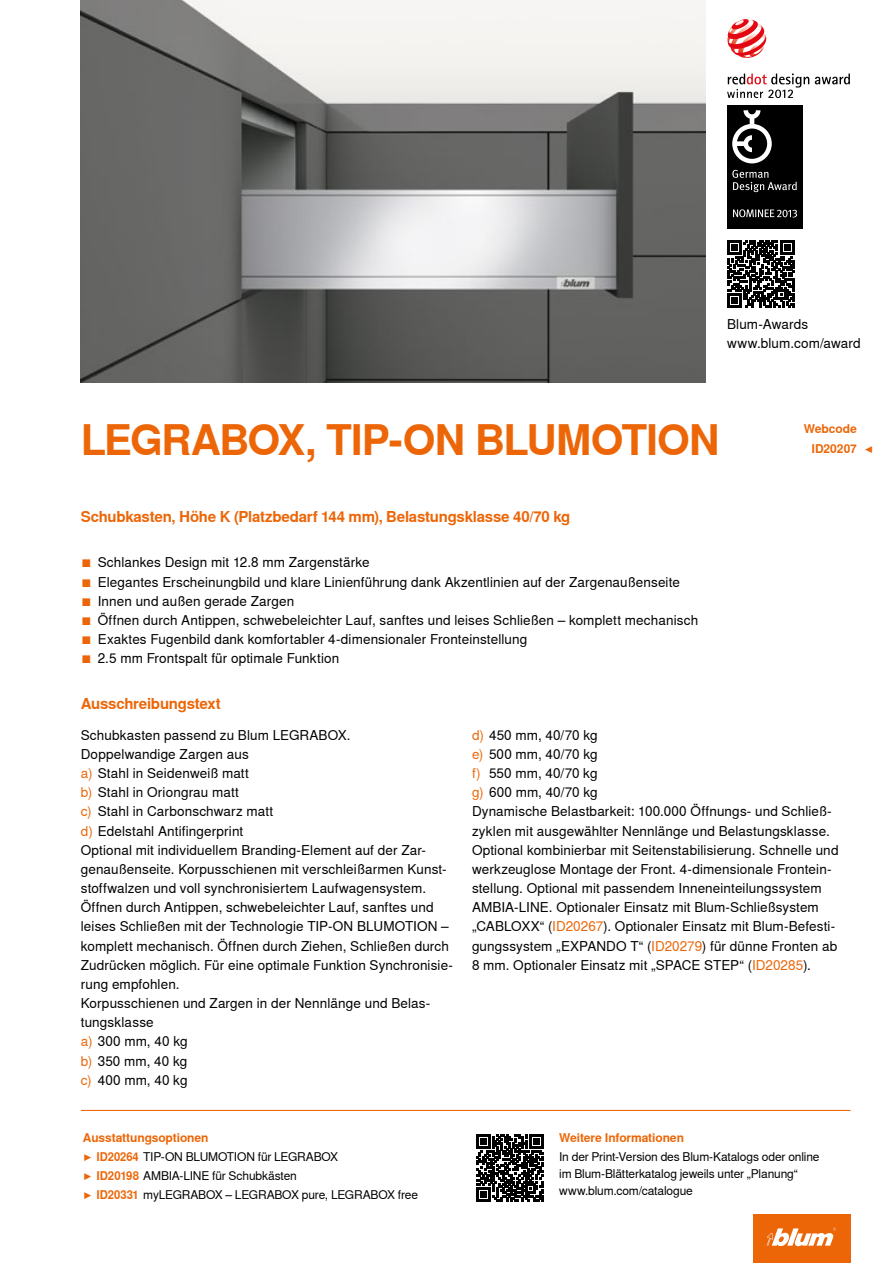
<style>
.page{position:relative;width:893px;height:1263px;background:#fff}
.page>*{position:absolute;margin:0;border:0;box-sizing:border-box;transform-origin:0 0}
.CB_AF_Ueber_Tit2{font:700 42px "Nimbus Sans Global";letter-spacing:-.035em;color:#ec6608}
.CB_AF_Ueber_Ber1o_li{font:700 15px "Nimbus Sans Global";letter-spacing:-.015em;color:#ec6608}
.CB_AF_FliesIMG_li{font:13.5px/19.2px "Nimbus Sans Global";letter-spacing:.01em;color:#000}
.CB_AF_Bes_IMG9{font:13.5px "Nimbus Sans Global";letter-spacing:.01em;color:#000}
.CB_AF_Ueber_Ber2o_li{font:12px "Nimbus Sans Global";letter-spacing:-.015em;color:#000}
.CB_AF_Fliess_li{font:12px "Nimbus Sans Global";letter-spacing:-.01em;color:#000}
.CB_AF_Ueber_Ber2o_li-2{font:700 12px "Nimbus Sans Global";letter-spacing:-.01em;color:#ec6608}
.CB_AF_Ueber_Ber2o_re{font:700 12px "Nimbus Sans Global";letter-spacing:-.005em;color:#ec6608}
.s1{color:#ec6608}
.s2{font-weight:700;color:#ec6608}
</style>
<div class="page">
<img style="left:81px;top:0;width:625px;height:383px">
<svg style="left:815px;top:74px;width:35px;height:10px"></svg>
<svg style="left:727px;top:74px;width:82px;height:24px"></svg>
<svg style="left:727px;top:19px;width:39px;height:39px"></svg>
<div style="left:727px;top:105px;width:75px;height:124px;background:#000"></div>
<svg style="left:732px;top:110px;width:40px;height:53px"></svg>
<svg style="left:733px;top:209px;width:64px;height:8px"></svg>
<svg style="left:732px;top:170px;width:65px;height:22px"></svg>
<div style="left:753px;top:1214px;width:97px;height:49px;background:#ec6608"></div>
<svg style="left:767px;top:1227px;width:69px;height:19px"></svg>
<svg style="left:727px;top:240px;width:67px;height:67px"></svg>
<hr style="left:81px;top:1110px;width:769px;height:1px;background:#ec6608">
<svg style="left:476px;top:1134px;width:67px;height:67px"></svg>
<p class="CB_AF_FliesIMG_li" style="left:727px;top:314px;width:83px">Blum-Awards</p>
<p class="CB_AF_FliesIMG_li" style="left:727px;top:334px;width:135px">www.blum.com/award</p>
<p class="CB_AF_Ueber_Tit2" style="left:81px;top:416px;width:641px">LEGRABOX, TIP-ON BLUMOTION</p>
<p class="CB_AF_Ueber_Ber1o_li" style="left:81px;top:508px;width:491px">Schubkasten, Höhe K (Platzbedarf 144 mm), Belastungsklasse 40/70 kg</p>
<p class="CB_AF_Bes_IMG9" style="left:81px;top:555px;width:290px"><span class="s1">■</span> Schlankes Design mit 12.8 mm Zargenstärke</p>
<p class="CB_AF_Bes_IMG9" style="left:81px;top:574px;width:601px"><span class="s1">■</span> Elegantes Erscheinungbild und klare Linienführung dank Akzentlinien auf der Zargenaußenseite</p>
<p class="CB_AF_Bes_IMG9" style="left:81px;top:593px;width:215px"><span class="s1">■</span> Innen und außen gerade Zargen</p>
<p class="CB_AF_Bes_IMG9" style="left:81px;top:612px;width:619px"><span class="s1">■</span> Öffnen durch Antippen, schwebeleichter Lauf, sanftes und leises Schließen – komplett mechanisch</p>
<p class="CB_AF_Bes_IMG9" style="left:81px;top:631px;width:448px"><span class="s1">■</span> Exaktes Fugenbild dank komfortabler 4-dimensionaler Fronteinstellung</p>
<p class="CB_AF_Bes_IMG9" style="left:81px;top:651px;width:260px"><span class="s1">■</span> 2.5 mm Frontspalt für optimale Funktion</p>
<p class="CB_AF_Ueber_Ber1o_li" style="left:81px;top:695px;width:141px">Ausschreibungstext</p>
<p class="CB_AF_Ueber_Ber2o_re" style="left:804px;top:422px;width:55px">Webcode</p>
<p class="CB_AF_Ueber_Ber2o_re" style="left:811px;top:441px;width:47px">ID20207</p>
<p class="CB_AF_Ueber_Ber2o_re" style="left:865px;top:441px;width:11px">◀</p>
<p class="CB_AF_FliesIMG_li" style="left:81px;top:725px;width:271px">Schubkasten passend zu Blum LEGRABOX.</p>
<p class="CB_AF_FliesIMG_li" style="left:81px;top:744px;width:170px">Doppelwandige Zargen aus</p>
<p class="CB_AF_FliesIMG_li" style="left:81px;top:764px;width:170px"><span class="s1">a)</span> Stahl in Seidenweiß matt</p>
<p class="CB_AF_FliesIMG_li" style="left:81px;top:783px;width:160px"><span class="s1">b)</span> Stahl in Oriongrau matt</p>
<p class="CB_AF_FliesIMG_li" style="left:81px;top:802px;width:194px"><span class="s1">c)</span> Stahl in Carbonschwarz matt</p>
<p class="CB_AF_FliesIMG_li" style="left:81px;top:821px;width:164px"><span class="s1">d)</span> Edelstahl Antifingerprint</p>
<p class="CB_AF_FliesIMG_li" style="left:81px;top:840px;width:374px">Optional mit individuellem Branding-Element auf der Zar&shy;genaußenseite. Korpusschienen mit verschleißarmen Kunst&shy;stoffwalzen und voll synchronisiertem Laufwagensystem.<br>Öffnen durch Antippen, schwebeleichter Lauf, sanftes und leises Schließen mit der Technologie TIP-ON BLUMOTION – komplett mechanisch. Öffnen durch Ziehen, Schließen durch Zudrücken möglich. Für eine optimale Funktion Synchronisie&shy;rung empfohlen.</p>
<p class="CB_AF_FliesIMG_li" style="left:81px;top:994px;width:351px">Korpusschienen und Zargen in der Nennlänge und Belas&shy;tungsklasse</p>
<p class="CB_AF_FliesIMG_li" style="left:81px;top:1032px;width:108px"><span class="s1">a)</span> 300 mm, 40 kg</p>
<p class="CB_AF_FliesIMG_li" style="left:81px;top:1051px;width:108px"><span class="s1">b)</span> 350 mm, 40 kg</p>
<p class="CB_AF_FliesIMG_li" style="left:81px;top:1070px;width:108px"><span class="s1">c)</span> 400 mm, 40 kg</p>
<p class="CB_AF_Ueber_Ber2o_li-2" style="left:83px;top:1130px;width:127px">Ausstattungsoptionen</p>
<p class="CB_AF_Ueber_Ber2o_li" style="left:83px;top:1149px;width:257px"><span class="s1">▶</span> <span class="s2">ID20264</span> TIP-ON BLUMOTION für LEGRABOX</p>
<p class="CB_AF_Ueber_Ber2o_li" style="left:83px;top:1169px;width:215px"><span class="s1">▶</span> <span class="s2">ID20198</span> AMBIA-LINE für Schubkästen</p>
<p class="CB_AF_Ueber_Ber2o_li" style="left:83px;top:1188px;width:337px"><span class="s1">▶</span> <span class="s2">ID20331</span> myLEGRABOX – LEGRABOX pure, LEGRABOX free</p>
<p class="CB_AF_FliesIMG_li" style="left:472px;top:725px;width:127px"><span class="s1">d)</span> 450 mm, 40/70 kg</p>
<p class="CB_AF_FliesIMG_li" style="left:472px;top:744px;width:127px"><span class="s1">e)</span> 500 mm, 40/70 kg</p>
<p class="CB_AF_FliesIMG_li" style="left:472px;top:764px;width:127px"><span class="s1">f)</span> 550 mm, 40/70 kg</p>
<p class="CB_AF_FliesIMG_li" style="left:472px;top:783px;width:127px"><span class="s1">g)</span> 600 mm, 40/70 kg</p>
<p class="CB_AF_FliesIMG_li" style="left:472px;top:802px;width:368px">Dynamische Belastbarkeit: 100.000 Öffnungs- und Schließ&shy;zyklen mit ausgewählter Nennlänge und Belastungsklasse.<br>Optional kombinierbar mit Seitenstabilisierung. Schnelle und werkzeuglose Montage der Front. 4-dimensionale Frontein&shy;stellung. Optional mit passendem Inneneinteilungssystem AMBIA-LINE. Optionaler Einsatz mit Blum-Schließsystem „CABLOXX“ (<span class="s1">ID20267</span>). Optionaler Einsatz mit Blum-Befesti&shy;gungssystem „EXPANDO T“ (<span class="s1">ID20279</span>) für dünne Fronten ab 8 mm. Optionaler Einsatz mit „SPACE STEP“ (<span class="s1">ID20285</span>).</p>
<p class="CB_AF_Ueber_Ber2o_li-2" style="left:559px;top:1130px;width:126px">Weitere Informationen</p>
<p class="CB_AF_Fliess_li" style="left:559px;top:1149px;width:262px">In der Print-Version des Blum-Katalogs oder online</p>
<p class="CB_AF_Fliess_li" style="left:559px;top:1166px;width:240px">im Blum-Blätterkatalog jeweils unter „Planung“</p>
<p class="CB_AF_Fliess_li" style="left:559px;top:1183px;width:135px">www.blum.com/catalogue</p>
</div>
